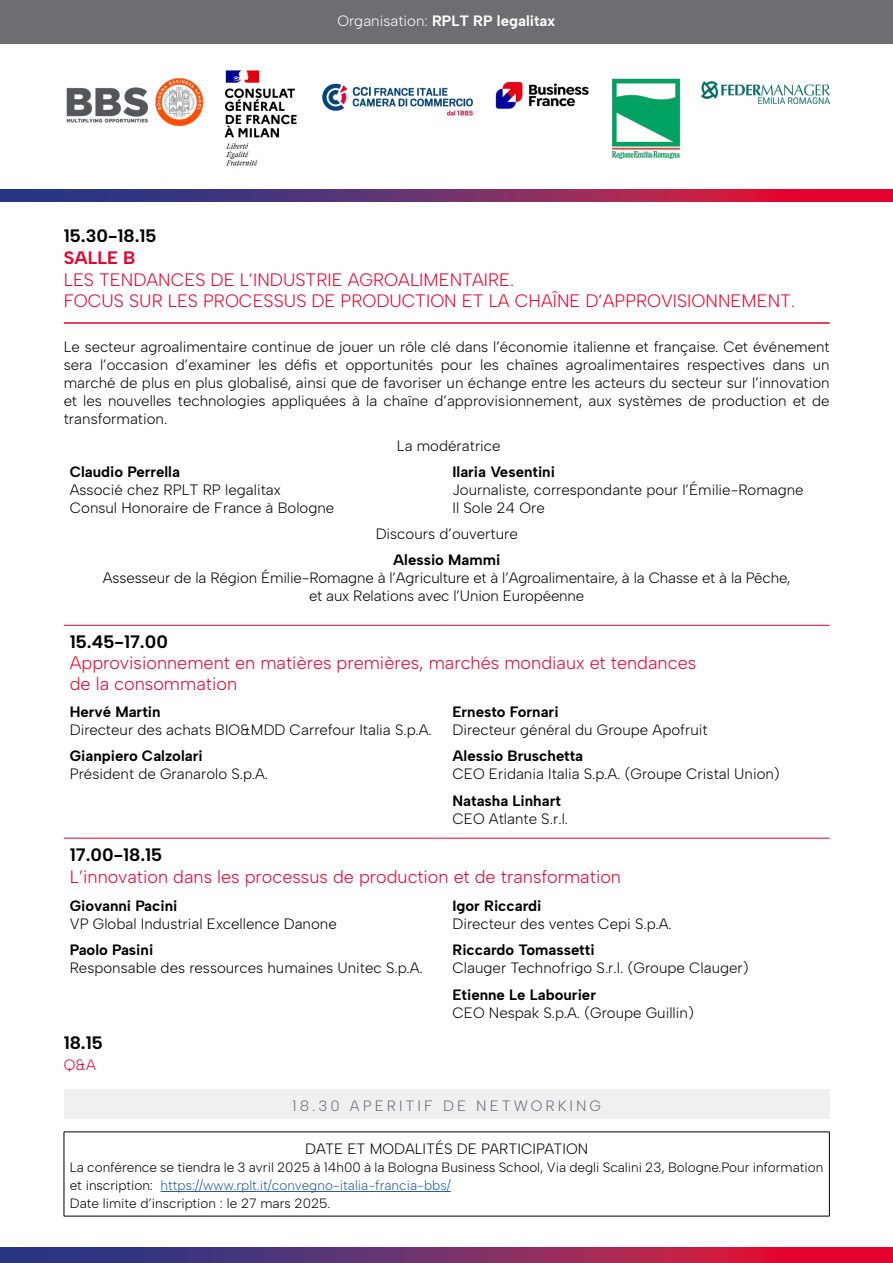
<style>
.page{position:relative;width:893px;height:1263px;background:#fff}
.page>*{position:absolute;margin:0;border:0;box-sizing:border-box;transform-origin:0 0}
.t1{font:300 18px/21.6px "Albert Sans";color:#e4032e}
.t2{font:700 18px "Albert Sans";color:#000}
.t3{font:700 18px "Albert Sans";color:#e4032e}
.t4{font:300 15px/18px "Albert Sans";color:#000}
.t5{font:700 15px "Albert Sans";color:#000}
.t6{font:700 15px "Albert Sans";color:#fff}
.t7{font:300 15px "Albert Sans";letter-spacing:.2em;color:#6d6e72}
.t8{font:300 15px "Albert Sans";color:#e4032e}
.t9{font:300 13.5px/18px "Albert Sans";color:#000}
.s1{font-weight:300}
.s2{color:#275b9b}
</style>
<div class="page">
<div style="left:0;top:0;width:893px;height:43px;background:#6d6e72"></div>
<hr style="left:64px;top:322px;width:766px;height:2px;background:#e4032e">
<hr style="left:64px;top:625px;width:382px;height:1px;background:#e4032e">
<hr style="left:446px;top:625px;width:384px;height:1px;background:#e4032e">
<hr style="left:64px;top:838px;width:382px;height:1px;background:#e4032e">
<hr style="left:446px;top:838px;width:384px;height:1px;background:#e4032e">
<div style="left:64px;top:1089px;width:765px;height:29px;background:#f0f0f1"></div>
<hr style="left:64px;top:1132px;width:766px;height:1px;background:#000">
<hr style="left:64px;top:1132px;width:1px;height:84px;background:#000">
<hr style="left:829px;top:1132px;width:1px;height:84px;background:#000">
<hr style="left:64px;top:1216px;width:766px;height:1px;background:#000">
<hr style="left:161px;top:1191px;width:290px;height:1px;background:#275b9b">
<svg style="left:0;top:1248px;width:893px;height:15px;background:#802861"></svg>
<svg style="left:0;top:189px;width:893px;height:13px;background:#7d2962"></svg>
<img style="left:224px;top:70px;width:73px;height:96px">
<img style="left:495px;top:82px;width:77px;height:27px">
<img style="left:322px;top:83px;width:151px;height:33px">
<img style="left:572px;top:78px;width:143px;height:81px">
<img style="left:702px;top:82px;width:128px;height:21px">
<img style="left:66px;top:78px;width:138px;height:49px">
<p class="t6" style="left:337px;top:12px;width:220px"><span class="s1">Organisation:</span> RPLT RP legalitax</p>
<p class="t2" style="left:64px;top:225px;width:94px">15.30-18.15</p>
<p class="t3" style="left:64px;top:247px;width:73px">SALLE B</p>
<p class="t1" style="left:64px;top:269px;width:733px">LES TENDANCES DE L’INDUSTRIE AGROALIMENTAIRE.<br>FOCUS SUR LES PROCESSUS DE PRODUCTION ET LA CHAÎNE D’APPROVISIONNEMENT.</p>
<p class="t4" style="left:64px;top:338px;width:767px;text-align:justify">Le secteur agroalimentaire continue de jouer un rôle clé dans l’économie italienne et française. Cet événement sera l’occasion d’examiner les défis et opportunités pour les chaînes agroalimentaires respectives dans un marché de plus en plus globalisé, ainsi que de favoriser un échange entre les acteurs du secteur sur l’innovation et les nouvelles technologies appliquées à la chaîne d’approvisionnement, aux systèmes de production et de transformation.</p>
<p class="t4" style="left:397px;top:436px;width:105px">La modératrice</p>
<p class="t5" style="left:70px;top:462px;width:112px">Claudio Perrella</p>
<p class="t4" style="left:70px;top:480px;width:266px">Associé chez RPLT RP legalitax<br>Consul Honoraire de France à Bologne</p>
<p class="t5" style="left:452px;top:462px;width:104px">Ilaria Vesentini</p>
<p class="t4" style="left:452px;top:480px;width:353px">Journaliste, correspondante pour l’Émilie-Romagne<br>Il Sole 24 Ore</p>
<p class="t4" style="left:376px;top:525px;width:144px">Discours d’ouverture</p>
<p class="t5" style="left:393px;top:551px;width:109px">Alessio Mammi</p>
<p class="t4" style="left:103px;top:569px;width:689px;text-align:center">Assesseur de la Région Émilie-Romagne à l’Agriculture et à l’Agroalimentaire, à la Chasse et à la Pêche, et aux Relations avec l’Union Européenne</p>
<p class="t2" style="left:70px;top:631px;width:100px">15.45-17.00</p>
<p class="t1" style="left:70px;top:653px;width:628px;line-height:21px">Approvisionnement en matières premières, marchés mondiaux et tendances de la consommation</p>
<p class="t5" style="left:70px;top:702px;width:92px">Hervé Martin</p>
<p class="t4" style="left:70px;top:720px;width:363px">Directeur des achats BIO&amp;MDD Carrefour Italia S.p.A.</p>
<p class="t5" style="left:70px;top:747px;width:134px">Gianpiero Calzolari</p>
<p class="t4" style="left:70px;top:765px;width:200px">Président de Granarolo S.p.A.</p>
<p class="t5" style="left:452px;top:702px;width:108px">Ernesto Fornari</p>
<p class="t4" style="left:452px;top:720px;width:257px">Directeur général du Groupe Apofruit</p>
<p class="t5" style="left:452px;top:747px;width:132px">Alessio Bruschetta</p>
<p class="t4" style="left:452px;top:765px;width:329px">CEO Eridania Italia S.p.A. (Groupe Cristal Union)</p>
<p class="t5" style="left:452px;top:791px;width:110px">Natasha Linhart</p>
<p class="t4" style="left:452px;top:809px;width:117px">CEO Atlante S.r.l.</p>
<p class="t2" style="left:70px;top:844px;width:94px">17.00-18.15</p>
<p class="t1" style="left:70px;top:866px;width:553px">L’innovation dans les processus de production et de transformation</p>
<p class="t5" style="left:70px;top:896px;width:109px">Giovanni Pacini</p>
<p class="t4" style="left:70px;top:915px;width:268px">VP Global Industrial Excellence Danone</p>
<p class="t5" style="left:70px;top:941px;width:85px">Paolo Pasini</p>
<p class="t4" style="left:70px;top:959px;width:355px">Responsable des ressources humaines Unitec S.p.A.</p>
<p class="t5" style="left:452px;top:896px;width:91px">Igor Riccardi</p>
<p class="t4" style="left:452px;top:915px;width:221px">Directeur des ventes Cepi S.p.A.</p>
<p class="t5" style="left:452px;top:941px;width:144px">Riccardo Tomassetti</p>
<p class="t4" style="left:452px;top:959px;width:298px">Clauger Technofrigo S.r.l. (Groupe Clauger)</p>
<p class="t5" style="left:452px;top:985px;width:145px">Etienne Le Labourier</p>
<p class="t4" style="left:452px;top:1004px;width:243px">CEO Nespak S.p.A. (Groupe Guillin)</p>
<p class="t2" style="left:64px;top:1031px;width:41px">18.15</p>
<p class="t8" style="left:64px;top:1056px;width:34px">Q&amp;A</p>
<p class="t7" style="left:292px;top:1096px;width:310px">18.30 APERITIF DE NETWORKING</p>
<p class="t4" style="left:305px;top:1140px;width:284px">DATE ET MODALITÉS DE PARTICIPATION</p>
<p class="t9" style="left:70px;top:1158px;width:755px">La conférence se tiendra le 3 avril 2025 à 14h00 à la Bologna Business School, Via degli Scalini 23, Bologne.Pour information et inscription: <span class="s2">https://www.rplt.it/convegno-italia-francia-bbs/<br></span>Date limite d’inscription : le 27 mars 2025.</p>
</div>
